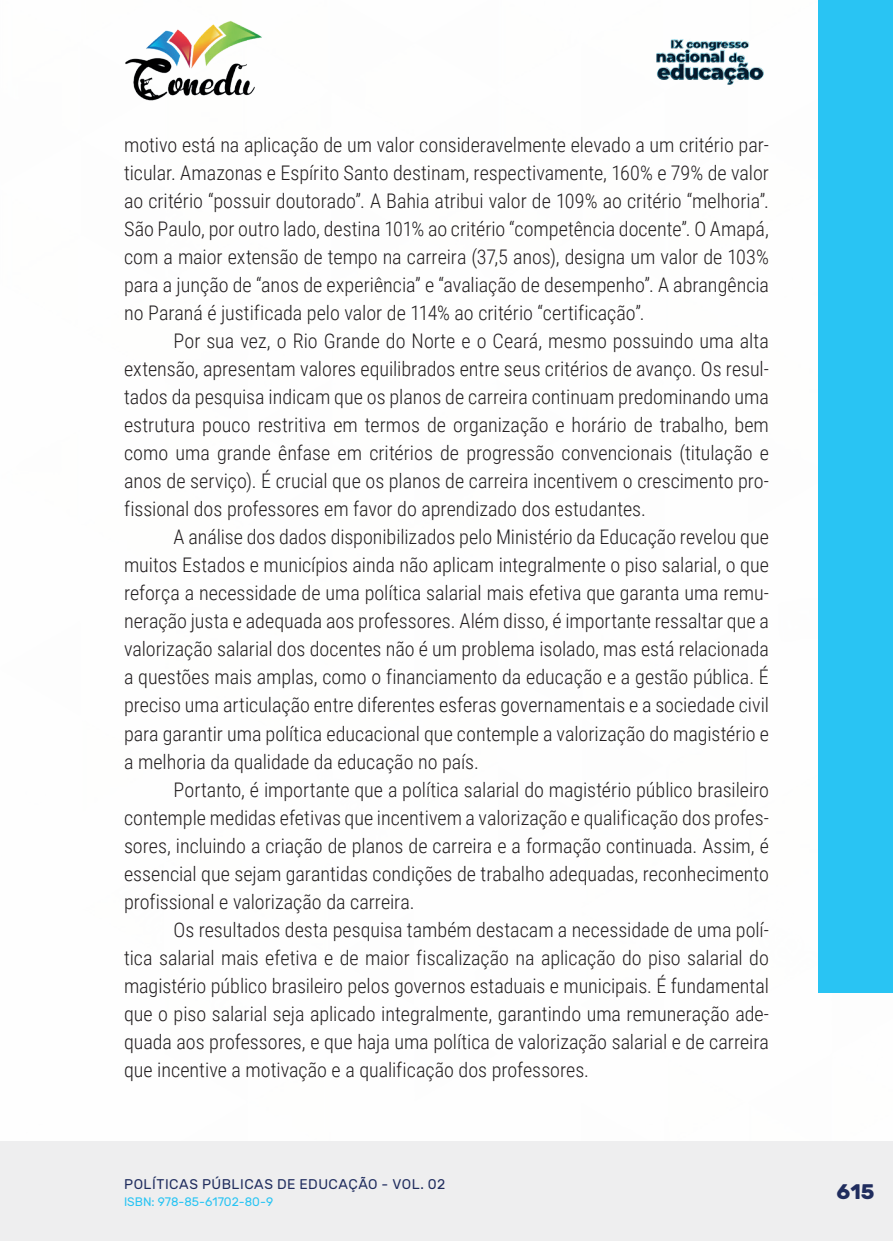
<style>
.page{position:relative;width:893px;height:1241px;background:#fff}
.page>*{position:absolute;margin:0;border:0;box-sizing:border-box;transform-origin:0 0}
.t1{font:700 21px "Rubik";color:#202d5e}
._9_CORPO{font:300 20.12px/28px "Roboto Condensed";color:#231f20;text-align:justify}
.t2{font:14px "Rubik";letter-spacing:.035em;color:#202d5e}
.t3{font:12.25px "Rubik";color:#29c4f3}
</style>
<div class="page">
<div style="left:0;top:1141px;width:893px;height:99px;background:#eeeeef"></div>
<div style="left:819px;top:0;width:74px;height:992px;background:#29c4f3"></div>
<img style="left:125px;top:20px;width:137px;height:81px">
<img style="left:656px;top:39px;width:108px;height:46px">
<p class="_9_CORPO" style="left:124px;top:130px;width:646px">motivo está na aplicação de um valor consideravelmente elevado a um critério par&shy;ticular. Amazonas e Espírito Santo destinam, respectivamente, 160% e 79% de valor ao critério “possuir doutorado”. A Bahia atribui valor de 109% ao critério “melhoria”.<br>São Paulo, por outro lado, destina 101% ao critério “competência docente”. O Amapá, com a maior extensão de tempo na carreira (37,5 anos), designa um valor de 103% para a junção de “anos de experiência” e “avaliação de desempenho”. A abrangência no Paraná é justificada pelo valor de 114% ao critério “certificação”.</p>
<p class="_9_CORPO" style="left:124px;top:326px;width:646px;text-indent:50px">Por sua vez, o Rio Grande do Norte e o Ceará, mesmo possuindo uma alta extensão, apresentam valores equilibrados entre seus critérios de avanço. Os resul&shy;tados da pesquisa indicam que os planos de carreira continuam predominando uma estrutura pouco restritiva em termos de organização e horário de trabalho, bem como uma grande ênfase em critérios de progressão convencionais (titulação e anos de serviço). É crucial que os planos de carreira incentivem o crescimento pro&shy;fissional dos professores em favor do aprendizado dos estudantes.</p>
<p class="_9_CORPO" style="left:124px;top:522px;width:646px;text-indent:50px">A análise dos dados disponibilizados pelo Ministério da Educação revelou que muitos Estados e municípios ainda não aplicam integralmente o piso salarial, o que reforça a necessidade de uma política salarial mais efetiva que garanta uma remu&shy;neração justa e adequada aos professores. Além disso, é importante ressaltar que a valorização salarial dos docentes não é um problema isolado, mas está relacionada a questões mais amplas, como o financiamento da educação e a gestão pública. É preciso uma articulação entre diferentes esferas governamentais e a sociedade civil para garantir uma política educacional que contemple a valorização do magistério e a melhoria da qualidade da educação no país.</p>
<p class="_9_CORPO" style="left:124px;top:774px;width:646px;text-indent:50px">Portanto, é importante que a política salarial do magistério público brasileiro contemple medidas efetivas que incentivem a valorização e qualificação dos profes&shy;sores, incluindo a criação de planos de carreira e a formação continuada. Assim, é essencial que sejam garantidas condições de trabalho adequadas, reconhecimento profissional e valorização da carreira.</p>
<p class="_9_CORPO" style="left:124px;top:914px;width:646px;text-indent:50px">Os resultados desta pesquisa também destacam a necessidade de uma polí&shy;tica salarial mais efetiva e de maior fiscalização na aplicação do piso salarial do magistério público brasileiro pelos governos estaduais e municipais. É fundamental que o piso salarial seja aplicado integralmente, garantindo uma remuneração ade&shy;quada aos professores, e que haja uma política de valorização salarial e de carreira que incentive a motivação e a qualificação dos professores.</p>
<p class="t2" style="left:124px;top:1175px;width:323px">POLÍTICAS PÚBLICAS DE EDUCAÇÃO - VOL. 02</p>
<p class="t3" style="left:124px;top:1194px;width:151px">ISBN: 978-85-61702-80-9</p>
<p class="t1" style="left:836px;top:1179px;width:40px">615</p>
</div>
